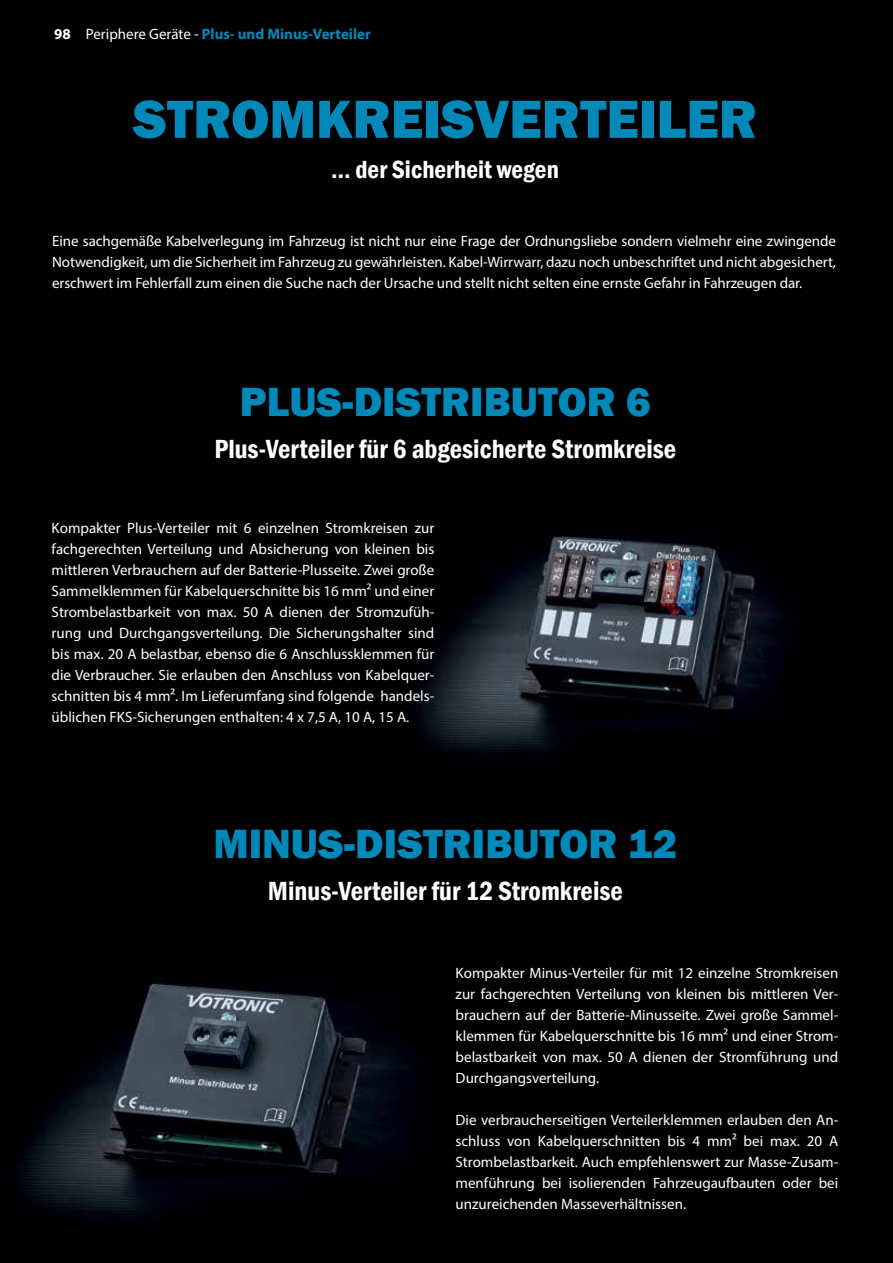
<style>
.page{position:relative;width:893px;height:1263px;background:#000}
.page>*{position:absolute;margin:0;border:0;box-sizing:border-box;transform-origin:0 0}
.t1{font:800 55.5px "Franklin Gothic";color:#0088b9}
.t2{font:800 42px "Franklin Gothic";color:#0088b9}
.t3{font:600 condensed 27px "Franklin Gothic";color:#fff}
.t4{font:600 condensed 25.5px "Franklin Gothic";color:#fff}
.t5{font:15px/21px "Myriad Pro";color:#fff;text-align:justify}
.t6{font:700 15px "Myriad Pro";color:#0088b9}
.s1{color:#fff}
.s2{font-weight:400;color:#fff}
</style>
<div class="page">
<img style="left:16px;top:981px;width:401px;height:237px">
<img style="left:414px;top:536px;width:376px;height:220px">
<p class="t6" style="left:54px;top:24px;width:318px"><span class="s1">98</span> <span class="s2">Periphere Geräte -</span> Plus- und Minus-Verteiler</p>
<h1 class="t1" style="left:133px;top:83px;width:626px">STROMKREISVERTEILER</h1>
<h3 class="t4" style="left:331px;top:153px;width:229px">… der Sicherheit wegen</h3>
<p class="t5" style="left:52px;top:230px;width:785px">Eine sachgemäße Kabelverlegung im Fahrzeug ist nicht nur eine Frage der Ordnungsliebe sondern vielmehr eine zwingende Notwendigkeit, um die Sicherheit im Fahrzeug zu gewährleisten. Kabel-Wirrwarr, dazu noch unbeschriftet und nicht abgesichert, erschwert im Fehlerfall zum einen die Suche nach der Ursache und stellt nicht selten eine ernste Gefahr in Fahrzeugen dar.</p>
<h2 class="t2" style="left:240px;top:374px;width:412px">PLUS-DISTRIBUTOR 6</h2>
<h3 class="t3" style="left:215px;top:431px;width:463px">Plus-Verteiler für 6 abgesicherte Stromkreise</h3>
<p class="t5" style="left:52px;top:517px;width:384px">Kompakter Plus-Verteiler mit 6 einzelnen Stromkreisen zur fachgerechten Verteilung und Absicherung von kleinen bis mittleren Verbrauchern auf der Batterie-Plusseite. Zwei große Sammelklemmen für Kabelquerschnitte bis 16 mm² und einer Strombelastbarkeit von max. 50 A dienen der Stromzufüh&shy;rung und Durchgangsverteilung. Die Sicherungshalter sind bis max. 20 A belastbar, ebenso die 6 Anschlussklemmen für die Verbraucher. Sie erlauben den Anschluss von Kabelquer&shy;schnitten bis 4 mm². Im Lieferumfang sind folgende handels&shy;üblichen FKS-Sicherungen enthalten: 4 x 7,5 A, 10 A, 15 A.</p>
<h2 class="t2" style="left:213px;top:817px;width:466px">MINUS-DISTRIBUTOR 12</h2>
<h3 class="t3" style="left:268px;top:873px;width:356px">Minus-Verteiler für 12 Stromkreise</h3>
<p class="t5" style="left:456px;top:962px;width:384px">Kompakter Minus-Verteiler für mit 12 einzelne Stromkreisen zur fachgerechten Verteilung von kleinen bis mittleren Ver&shy;brauchern auf der Batterie-Minusseite. Zwei große Sammel&shy;klemmen für Kabelquerschnitte bis 16 mm² und einer Strom&shy;belastbarkeit von max. 50 A dienen der Stromführung und Durchgangsverteilung.</p>
<p class="t5" style="left:456px;top:1109px;width:384px">Die verbraucherseitigen Verteilerklemmen erlauben den An&shy;schluss von Kabelquerschnitten bis 4 mm² bei max. 20 A Strombelastbarkeit. Auch empfehlenswert zur Masse-Zusam&shy;menführung bei isolierenden Fahrzeugaufbauten oder bei unzureichenden Masseverhältnissen.</p>
</div>
